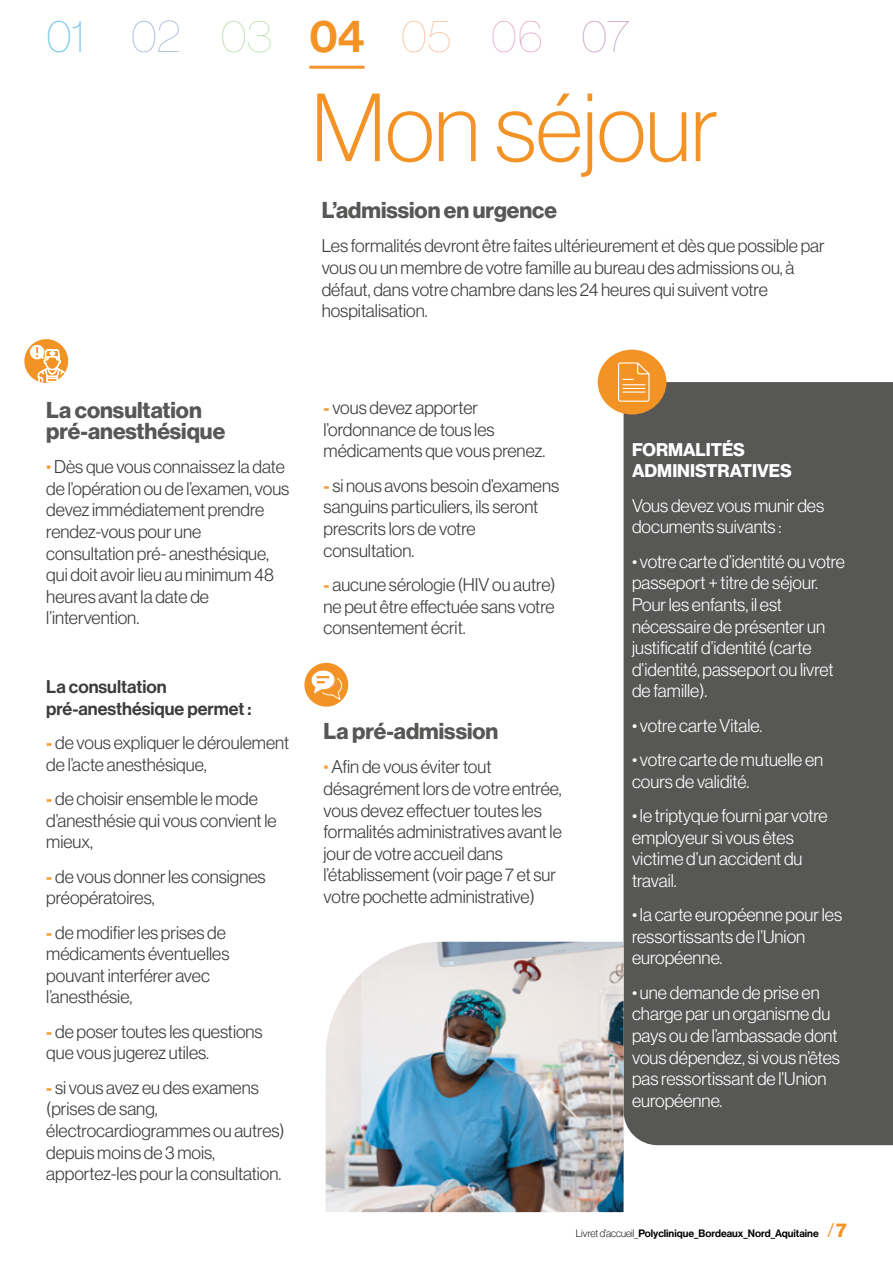
<style>
.page{position:relative;width:893px;height:1263px;background:#fff}
.page>*{position:absolute;margin:0;border:0;box-sizing:border-box;transform-origin:0 0}
.t1{font:100 94.5px "Neue Haas Display";color:#f39325}
.t2{font:45px "Neue Haas Display X Thin";color:#85cfe9}
.t3{font:700 22.5px/21px "Neue Haas Display";color:#575756}
.t4{font:300 18px/21.6px "Neue Haas Display";color:#3c3c3b}
.t5{font:300 18px/21.6px "Neue Haas Display";color:#fff}
.t6{font:18px/21.6px "Neue Haas Display Mediu";color:#3c3c3b}
.t7{font:700 18px/21.6px "Neue Haas Display";color:#fff}
.t8{font:10.5px "Neue Haas Display Mediu";color:#000}
.s1{font-family:"Neue Haas Display XX Thin";color:#8ea5cc}
.s2{font-family:"Neue Haas Display XX Thin";color:#b0d199}
.s3{font-family:"Neue Haas Display Mediu";color:#f39325}
.s4{font-family:"Neue Haas Display XX Thin";color:#f7b284}
.s5{font-family:"Neue Haas Display XX Thin";color:#dd99c3}
.s6{font-family:"Neue Haas Display XX Thin";color:#b98db1}
.s7{color:#f59f3d}
.s8{font-weight:700;color:#f59f3d}
.s9{font-family:"Neue Haas Display";font-weight:100}
.s10{font-family:"Neue Haas Display";font-weight:300;font-size:19.5px;color:#f39325}
.s11{font-family:"Neue Haas Display";font-weight:700;font-size:19.5px;color:#f39325}
</style>
<div class="page">
<hr style="left:309px;top:66px;width:56px;height:3px;background:#f39325">
<div style="left:624px;top:382px;width:269px;height:763px;background:#575756"></div>
<img style="left:326px;top:942px;width:298px;height:270px">
<div style="left:598px;top:350px;width:68px;height:64px;background:#f39325;border-radius:50%"></div>
<svg style="left:618px;top:362px;width:32px;height:40px"></svg>
<svg style="left:24px;top:339px;width:44px;height:44px"></svg>
<svg style="left:30px;top:345px;width:37px;height:37px"></svg>
<div style="left:304px;top:663px;width:44px;height:44px;background:#f39325;border-radius:50%"></div>
<svg style="left:311px;top:669px;width:31px;height:32px"></svg>
<h2 class="t2" style="left:46px;top:11px;width:585px">01 <span class="s1">02</span> <span class="s2">03</span> <span class="s3">04</span> <span class="s4">05</span> <span class="s5">06</span> <span class="s6">07</span></h2>
<h1 class="t1" style="left:311px;top:75px;width:408px">Mon séjour</h1>
<p class="t3" style="left:46px;top:400px;width:181px">La consultation pré-anesthésique</p>
<p class="t4" style="left:46px;top:456px;width:245px"><span class="s7">•</span> Dès que vous connaissez la date de l’opération ou de l’examen, vous devez immédiatement prendre rendez-vous pour une consultation pré- anesthésique, qui doit avoir lieu au minimum 48 heures avant la date de l’intervention.</p>
<p class="t6" style="left:46px;top:676px;width:207px">La consultation pré-anesthésique permet :</p>
<p class="t4" style="left:46px;top:732px;width:244px"><span class="s8">-</span> de vous expliquer le déroulement de l’acte anesthésique,</p>
<p class="t4" style="left:46px;top:788px;width:232px"><span class="s8">-</span> de choisir ensemble le mode d’anesthésie qui vous convient le mieux,</p>
<p class="t4" style="left:46px;top:866px;width:221px"><span class="s8">-</span> de vous donner les consignes préopératoires,</p>
<p class="t4" style="left:46px;top:921px;width:185px"><span class="s8">-</span> de modifier les prises de médicaments éventuelles pouvant interférer avec l’anesthésie,</p>
<p class="t4" style="left:46px;top:1021px;width:218px"><span class="s8">-</span> de poser toutes les questions que vous jugerez utiles.</p>
<p class="t4" style="left:46px;top:1077px;width:240px"><span class="s8">-</span> si vous avez eu des examens (prises de sang, électrocardiogrammes ou autres) depuis moins de 3 mois, apportez-les pour la consultation.</p>
<p class="t3" style="left:322px;top:200px;width:237px">L’admission en urgence</p>
<p class="t4" style="left:322px;top:235px;width:504px">Les formalités devront être faites ultérieurement et dès que possible par vous ou un membre de votre famille au bureau des admissions ou, à défaut, dans votre chambre dans les 24 heures qui suivent votre hospitalisation.</p>
<p class="t4" style="left:324px;top:397px;width:223px"><span class="s8">-</span> vous devez apporter l’ordonnance de tous les médicaments que vous prenez.</p>
<p class="t4" style="left:324px;top:475px;width:237px"><span class="s8">-</span> si nous avons besoin d’examens sanguins particuliers, ils seront prescrits lors de votre consultation.</p>
<p class="t4" style="left:324px;top:574px;width:234px;text-align:justify"><span class="s8">-</span> aucune sérologie (HIV ou autre) ne peut être effectuée sans votre consentement écrit.</p>
<p class="t3" style="left:324px;top:721px;width:176px">La pré-admission</p>
<p class="t4" style="left:324px;top:756px;width:240px"><span class="s7">•</span> Afin de vous éviter tout désagrément lors de votre entrée, vous devez effectuer toutes les formalités administratives avant le jour de votre accueil dans l’établissement (voir page 7 et sur votre pochette administrative)</p>
<p class="t7" style="left:632px;top:439px;width:161px">FORMALITÉS<br>ADMINISTRATIVES</p>
<p class="t5" style="left:632px;top:495px;width:194px">Vous devez vous munir des documents suivants :</p>
<p class="t5" style="left:632px;top:551px;width:214px">• votre carte d’identité ou votre passeport + titre de séjour.<br>Pour les enfants, il est nécessaire de présenter un justificatif d’identité (carte d’identité, passeport ou livret de famille).</p>
<p class="t5" style="left:632px;top:714px;width:132px">• votre carte Vitale.</p>
<p class="t5" style="left:632px;top:749px;width:193px">• votre carte de mutuelle en cours de validité.</p>
<p class="t5" style="left:632px;top:805px;width:197px">• le triptyque fourni par votre employeur si vous êtes victime d’un accident du travail.</p>
<p class="t5" style="left:632px;top:904px;width:212px">• la carte européenne pour les ressortissants de l’Union européenne.</p>
<p class="t5" style="left:632px;top:982px;width:209px">• une demande de prise en charge par un organisme du pays ou de l’ambassade dont vous dépendez, si vous n’êtes pas ressortissant de l’Union européenne.</p>
<p class="t8" style="left:576px;top:1227px;width:272px"><span class="s9">Livret d’accueil_</span>Polyclinique_Bordeaux_Nord_Aquitaine <span class="s10">/</span><span class="s11">7</span></p>
</div>
